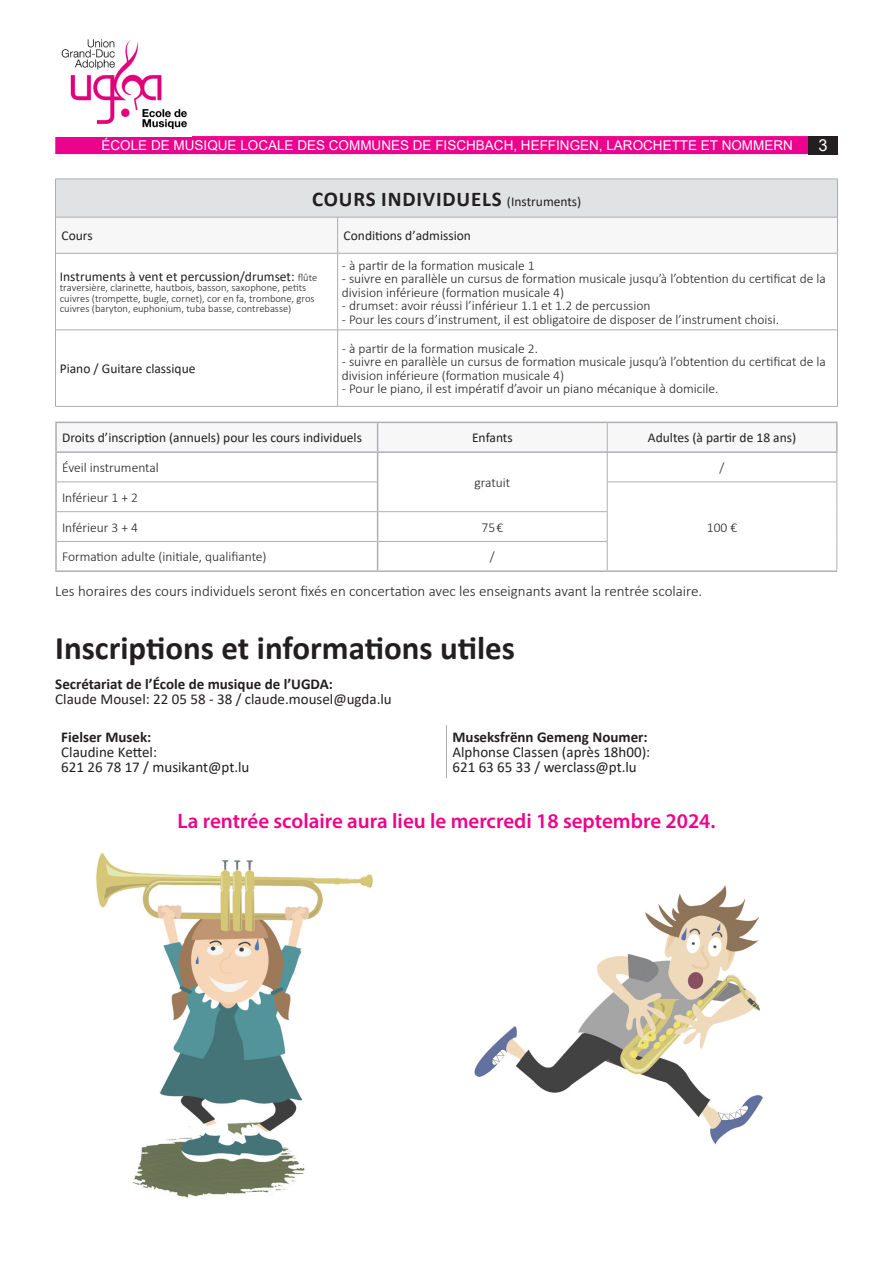
<style>
.page{position:relative;width:893px;height:1263px;background:#fff}
.page>*{position:absolute;margin:0;border:0;box-sizing:border-box;transform-origin:0 0}
.Titre_1{font:700 33px "Calibri";color:#231f20}
.texte_courant{font:600 21px "Myriad Pro";color:#ed028c}
.titre_2{font:700 21px "Calibri";letter-spacing:.04em;color:#231f20}
.t1{font:16.5px "Arial";color:#fff}
.t2{font:15px/15px "Calibri";color:#231f20}
.Titre_1-2{font:300 15px "Calibri";color:#231f20}
.t3{font:700 15px "Calibri";color:#231f20}
.texte_courant_RETRAIT{font:300 13.5px/13.5px "Calibri";color:#231f20}
.texte_courant_RETRAIT-2{font:13.5px "Calibri";color:#231f20}
.t4{font:13.5px "Arial";color:#fff}
.texte_courant_RETRAIT-3{font:300 10.5px/10.5px "Calibri";color:#231f20}
.s1{font-weight:400;font-size:13.5px}
.s2{font-weight:300;font-size:10.5px}
</style>
<div class="page">
<div style="left:55px;top:136px;width:754px;height:18px;background:#ed028c"></div>
<div style="left:808px;top:136px;width:30px;height:18px;background:#231f20"></div>
<img style="left:61px;top:39px;width:126px;height:91px">
<div style="left:56px;top:179px;width:781px;height:38px;background:#e1e2e4"></div>
<svg style="left:56px;top:218px;width:781px;height:35px"></svg>
<hr style="left:55px;top:179px;width:283px;height:1px;background:#acadb1">
<hr style="left:55px;top:179px;width:1px;height:38px;background:#acadb1">
<hr style="left:338px;top:179px;width:500px;height:1px;background:#acadb1">
<hr style="left:837px;top:179px;width:1px;height:38px;background:#acadb1">
<hr style="left:55px;top:217px;width:283px;height:1px;background:#acadb1">
<hr style="left:55px;top:217px;width:1px;height:36px;background:#acadb1">
<hr style="left:338px;top:217px;width:500px;height:1px;background:#acadb1">
<hr style="left:337px;top:217px;width:1px;height:36px;background:#acadb1">
<hr style="left:837px;top:217px;width:1px;height:36px;background:#acadb1">
<hr style="left:55px;top:253px;width:283px;height:1px;background:#acadb1">
<hr style="left:55px;top:254px;width:1px;height:76px;background:#acadb1">
<hr style="left:338px;top:253px;width:500px;height:1px;background:#acadb1">
<hr style="left:337px;top:254px;width:1px;height:76px;background:#acadb1">
<hr style="left:837px;top:254px;width:1px;height:76px;background:#acadb1">
<hr style="left:55px;top:330px;width:283px;height:1px;background:#acadb1">
<hr style="left:55px;top:330px;width:1px;height:76px;background:#acadb1">
<hr style="left:338px;top:330px;width:500px;height:1px;background:#acadb1">
<hr style="left:337px;top:330px;width:1px;height:76px;background:#acadb1">
<hr style="left:837px;top:330px;width:1px;height:76px;background:#acadb1">
<hr style="left:55px;top:406px;width:283px;height:1px;background:#acadb1">
<hr style="left:338px;top:406px;width:500px;height:1px;background:#acadb1">
<hr style="left:55px;top:422px;width:323px;height:1px;background:#aeafb3">
<hr style="left:55px;top:423px;width:2px;height:28px;background:#aeafb3">
<hr style="left:607px;top:570px;width:230px;height:2px;background:#aeafb3">
<hr style="left:55px;top:451px;width:323px;height:2px;background:#aeafb3">
<hr style="left:55px;top:453px;width:2px;height:29px;background:#aeafb3">
<hr style="left:55px;top:482px;width:2px;height:30px;background:#aeafb3">
<hr style="left:55px;top:512px;width:2px;height:29px;background:#aeafb3">
<hr style="left:55px;top:541px;width:2px;height:29px;background:#aeafb3">
<hr style="left:55px;top:570px;width:323px;height:2px;background:#aeafb3">
<hr style="left:378px;top:570px;width:229px;height:2px;background:#aeafb3">
<svg style="left:56px;top:422px;width:782px;height:148px"></svg>
<hr style="left:446px;top:725px;width:1px;height:53px;background:#acadb1">
<img style="left:474px;top:885px;width:289px;height:260px">
<img style="left:96px;top:852px;width:277px;height:346px">
<p class="t4" style="left:102px;top:136px;width:693px">ÉCOLE DE MUSIQUE LOCALE DES COMMUNES DE FISCHBACH, HEFFINGEN, LAROCHETTE ET NOMMERN</p>
<p class="t1" style="left:818px;top:134px;width:11px">3</p>
<p class="titre_2" style="left:312px;top:184px;width:271px">COURS INDIVIDUELS <span class="s1">(Instruments)</span></p>
<p class="texte_courant_RETRAIT-2" style="left:62px;top:226px;width:33px">Cours</p>
<p class="texte_courant_RETRAIT-2" style="left:344px;top:226px;width:129px">Conditions d’admission</p>
<p class="texte_courant_RETRAIT-2" style="left:60px;top:267px;width:259px">Instruments à vent et percussion/drumset: <span class="s2">flûte</span></p>
<p class="texte_courant_RETRAIT-3" style="left:60px;top:283px;width:256px">traversière, clarinette, hautbois, basson, saxophone, petits cuivres (trompette, bugle, cornet), cor en fa, trombone, gros cuivres (baryton, euphonium, tuba basse, contrebasse)</p>
<p class="texte_courant_RETRAIT" style="left:342px;top:258px;width:194px">- à partir de la formation musicale 1</p>
<p class="texte_courant_RETRAIT" style="left:342px;top:272px;width:485px">- suivre en parallèle un cursus de formation musicale jusqu’à l’obtention du certificat de la division inférieure (formation musicale 4)</p>
<p class="texte_courant_RETRAIT" style="left:342px;top:299px;width:310px">- drumset: avoir réussi l’inférieur 1.1 et 1.2 de percussion</p>
<p class="texte_courant_RETRAIT" style="left:342px;top:312px;width:439px">- Pour les cours d’instrument, il est obligatoire de disposer de l’instrument choisi.</p>
<p class="texte_courant_RETRAIT" style="left:342px;top:342px;width:198px">- à partir de la formation musicale 2.</p>
<p class="texte_courant_RETRAIT" style="left:342px;top:355px;width:485px">- suivre en parallèle un cursus de formation musicale jusqu’à l’obtention du certificat de la division inférieure (formation musicale 4)</p>
<p class="texte_courant_RETRAIT" style="left:342px;top:382px;width:378px">- Pour le piano, il est impératif d’avoir un piano mécanique à domicile.</p>
<p class="texte_courant_RETRAIT-2" style="left:62px;top:428px;width:301px">Droits d’inscription (annuels) pour les cours individuels</p>
<p class="texte_courant_RETRAIT-2" style="left:472px;top:428px;width:42px">Enfants</p>
<p class="texte_courant_RETRAIT-2" style="left:648px;top:428px;width:150px">Adultes (à partir de 18 ans)</p>
<p class="texte_courant_RETRAIT" style="left:62px;top:461px;width:98px">Éveil instrumental</p>
<p class="texte_courant_RETRAIT" style="left:474px;top:476px;width:37px">gratuit</p>
<p class="texte_courant_RETRAIT-2" style="left:60px;top:359px;width:137px">Piano / Guitare classique</p>
<p class="texte_courant_RETRAIT" style="left:720px;top:461px;width:6px">/</p>
<p class="texte_courant_RETRAIT" style="left:62px;top:490px;width:78px">Inférieur 1 + 2</p>
<p class="texte_courant_RETRAIT" style="left:62px;top:520px;width:78px">Inférieur 3 + 4</p>
<p class="texte_courant_RETRAIT" style="left:482px;top:520px;width:23px">75 €</p>
<p class="texte_courant_RETRAIT" style="left:707px;top:520px;width:32px">100 €</p>
<p class="texte_courant_RETRAIT" style="left:62px;top:550px;width:206px">Formation adulte (initiale, qualifiante)</p>
<p class="texte_courant_RETRAIT" style="left:490px;top:550px;width:6px">/</p>
<p class="Titre_1-2" style="left:55px;top:582px;width:648px">Les horaires des cours individuels seront fixés en concertation avec les enseignants avant la rentrée scolaire.</p>
<p class="Titre_1" style="left:55px;top:625px;width:461px">Inscriptions et informations utiles</p>
<p class="t3" style="left:55px;top:673px;width:279px">Secrétariat de l’École de musique de l’UGDA:</p>
<p class="t2" style="left:55px;top:691px;width:338px">Claude Mousel: 22 05 58 - 38 / claude.mousel@ugda.lu</p>
<p class="t3" style="left:61px;top:727px;width:92px">Fielser Musek:</p>
<p class="t2" style="left:61px;top:744px;width:190px">Claudine Kettel:<br>621 26 78 17 / musikant@pt.lu</p>
<p class="t3" style="left:452px;top:727px;width:197px">Museksfrënn Gemeng Noumer:</p>
<p class="t2" style="left:452px;top:744px;width:199px">Alphonse Classen (après 18h00):</p>
<p class="t2" style="left:452px;top:759px;width:186px">621 63 65 33 / werclass@pt.lu</p>
<p class="texte_courant" style="left:177px;top:807px;width:539px">La rentrée scolaire aura lieu le mercredi 18 septembre 2024.</p>
</div>
